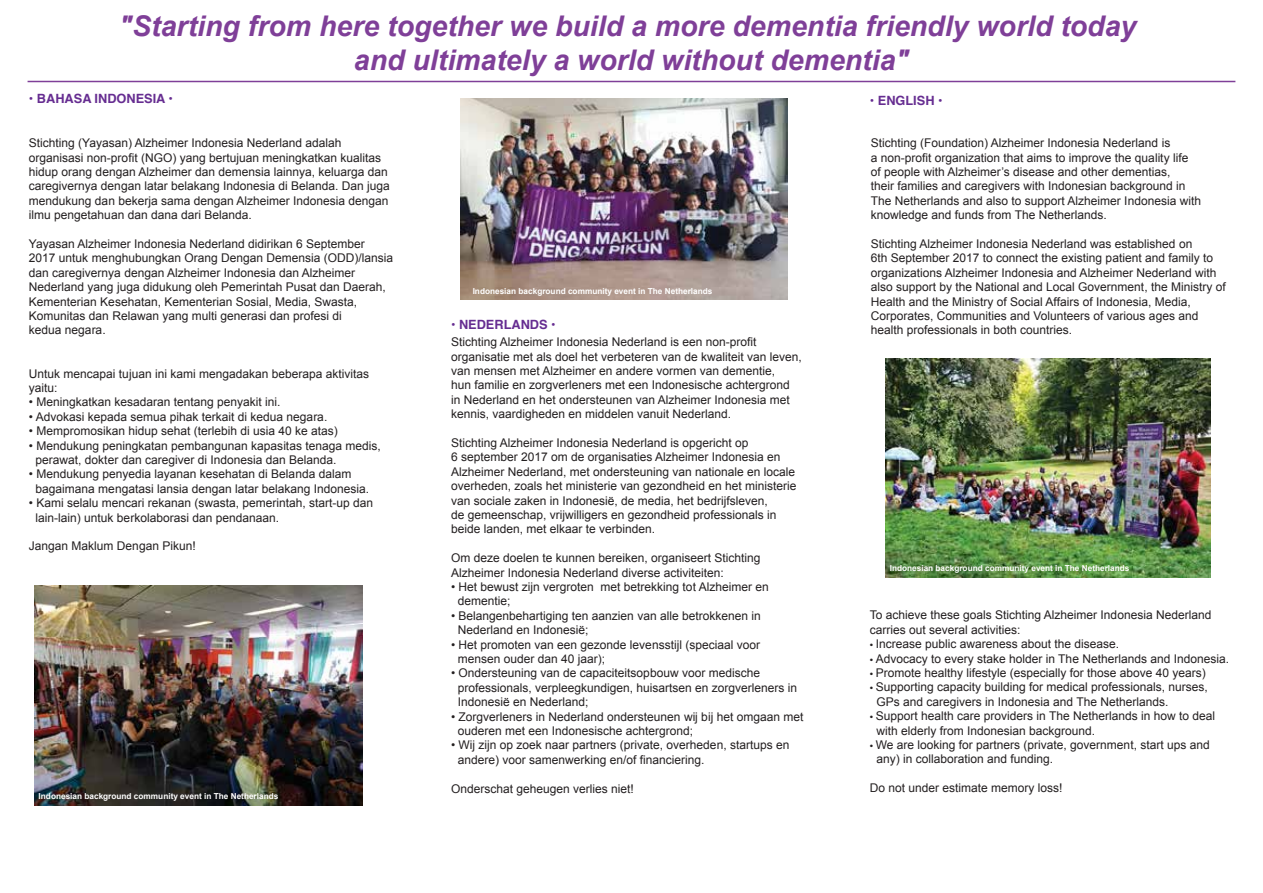
<style>
.page{position:relative;width:1263px;height:893px;background:#fff}
.page>*{position:absolute;margin:0;border:0;box-sizing:border-box;transform-origin:0 0}
.t1{font:italic 700 28.5px/34.2px "Arial";color:#7f3f98;text-align:center}
.t2{font:700 12.75px "Helvetica";color:#662d91}
.t3{font:12px/14.4px "Arial";color:#231f20}
.t4{font:700 8.25px "Arial";color:#fff}
.s1{font-family:"Myriad Pro"}
</style>
<div class="page">
<img style="left:886px;top:359px;width:324px;height:219px">
<img style="left:35px;top:586px;width:328px;height:219px">
<img style="left:460px;top:98px;width:328px;height:202px">
<hr style="left:28px;top:81px;width:1207px;height:1px;background:#7f3f98">
<h1 class="t1" style="left:119px;top:10px;width:1019px">"Starting from here together we build a more dementia friendly world today and ultimately a world without dementia"</h1>
<p class="t2" style="left:29px;top:88px;width:146px">• BAHASA INDONESIA •</p>
<p class="t2" style="left:870px;top:90px;width:74px">• ENGLISH •</p>
<p class="t3" style="left:29px;top:136px;width:362px">Stichting (Yayasan) Alzheimer Indonesia Nederland adalah organisasi non-profit (NGO) yang bertujuan meningkatkan kualitas hidup orang dengan Alzheimer dan demensia lainnya, keluarga dan caregivernya dengan latar belakang Indonesia di Belanda. Dan juga mendukung dan bekerja sama dengan Alzheimer Indonesia dengan ilmu pengetahuan dan dana dari Belanda.</p>
<p class="t3" style="left:29px;top:237px;width:366px">Yayasan Alzheimer Indonesia Nederland didirikan 6 September 2017 untuk menghubungkan Orang Dengan Demensia (ODD)/lansia dan caregivernya dengan Alzheimer Indonesia dan Alzheimer Nederland yang juga didukung oleh Pemerintah Pusat dan Daerah, Kementerian Kesehatan, Kementerian Sosial, Media, Swasta, Komunitas dan Relawan yang multi generasi dan profesi di<br>kedua negara.</p>
<p class="t3" style="left:29px;top:366px;width:342px">Untuk mencapai tujuan ini kami mengadakan beberapa aktivitas yaitu:</p>
<p class="t3" style="left:29px;top:395px;width:253px">• Meningkatkan kesadaran tentang penyakit ini.</p>
<p class="t3" style="left:29px;top:410px;width:300px">• Advokasi kepada semua pihak terkait di kedua negara.</p>
<p class="t3" style="left:29px;top:424px;width:310px">• Mempromosikan hidup sehat (terlebih di usia 40 ke atas)</p>
<p class="t3" style="left:36px;top:438px;width:347px;text-indent:-7px">• Mendukung peningkatan pembangunan kapasitas tenaga medis, perawat, dokter dan caregiver di Indonesia dan Belanda.</p>
<p class="t3" style="left:36px;top:467px;width:335px;text-indent:-7px">• Mendukung penyedia layanan kesehatan di Belanda dalam bagaimana mengatasi lansia dengan latar belakang Indonesia.</p>
<p class="t3" style="left:36px;top:496px;width:339px;text-indent:-7px">• Kami selalu mencari rekanan (swasta, pemerintah, start-up dan lain-lain) untuk berkolaborasi dan pendanaan.</p>
<p class="t3" style="left:29px;top:539px;width:168px">Jangan Maklum Dengan Pikun!</p>
<p class="t4" style="left:39px;top:791px;width:241px">Indonesian background community event in The Netherlands</p>
<p class="t4" style="left:473px;top:286px;width:241px">Indonesian background community event in The Netherlands</p>
<p class="t2" style="left:451px;top:314px;width:106px">• NEDERLANDS •</p>
<p class="t3" style="left:451px;top:335px;width:352px">Stichting Alzheimer Indonesia Nederland is een non-profit organisatie met als doel het verbeteren van de kwaliteit van leven, van mensen met Alzheimer en andere vormen van dementie,<br>hun familie en zorgverleners met een Indonesische achtergrond in Nederland en het ondersteunen van Alzheimer Indonesia met kennis, vaardigheden en middelen vanuit Nederland.</p>
<p class="t3" style="left:451px;top:436px;width:347px">Stichting Alzheimer Indonesia Nederland is opgericht op<br>6 september 2017 om de organisaties Alzheimer Indonesia en Alzheimer Nederland, met ondersteuning van nationale en locale overheden, zoals het ministerie van gezondheid en het ministerie van sociale zaken in Indonesië, de media, het bedrijfsleven,<br>de gemeenschap, vrijwilligers en gezondheid professionals in beide landen, met elkaar te verbinden.</p>
<p class="t3" style="left:451px;top:551px;width:311px">Om deze doelen te kunnen bereiken, organiseert Stichting<br>Alzheimer Indonesia Nederland diverse activiteiten:</p>
<p class="t3" style="left:458px;top:580px;width:313px;text-indent:-7px">• Het bewust zijn vergroten met betrekking tot Alzheimer en dementie;</p>
<p class="t3" style="left:458px;top:609px;width:305px;text-indent:-7px">• Belangenbehartiging ten aanzien van alle betrokkenen in<br>Nederland en Indonesië;</p>
<p class="t3" style="left:458px;top:637px;width:304px;text-indent:-7px">• Het promoten van een gezonde levensstijl (speciaal voor mensen ouder dan 40 jaar);</p>
<p class="t3" style="left:458px;top:666px;width:341px;text-indent:-7px">• Ondersteuning van de capaciteitsopbouw voor medische professionals, verpleegkundigen, huisartsen en zorgverleners in<br>Indonesië en Nederland;</p>
<p class="t3" style="left:458px;top:709px;width:347px;text-indent:-7px">• Zorgverleners in Nederland ondersteunen wij bij het omgaan met ouderen met een Indonesische achtergrond;</p>
<p class="t3" style="left:458px;top:738px;width:333px;text-indent:-7px">• Wij zijn op zoek naar partners (private, overheden, startups en andere) voor samenwerking en/of financiering.</p>
<p class="t3" style="left:451px;top:781px;width:184px">Onderschat geheugen verlies niet!</p>
<p class="t3" style="left:871px;top:136px;width:332px">Stichting (Foundation) Alzheimer Indonesia Nederland is<br>a non-profit organization that aims to improve the quality life of people with Alzheimer’s disease and other dementias,<br>their families and caregivers with Indonesian background in The Netherlands and also to support Alzheimer Indonesia with knowledge and funds from The Netherlands.</p>
<p class="t3" style="left:871px;top:237px;width:356px">Stichting Alzheimer Indonesia Nederland was established on<br>6th September 2017 to connect the existing patient and family to organizations Alzheimer Indonesia and Alzheimer Nederland with also support by the National and Local Government, the Ministry of Health and the Ministry of Social Affairs of Indonesia, Media, Corporates, Communities and Volunteers of various ages and health professionals in both countries.</p>
<p class="t4" style="left:890px;top:563px;width:241px">Indonesian background community event in The Netherlands</p>
<p class="t3" style="left:870px;top:608px;width:343px">To achieve these goals Stichting Alzheimer Indonesia Nederland carries out several activities:</p>
<p class="t3" style="left:870px;top:637px;width:251px"><span class="s1">•</span> Increase public awareness about the disease.</p>
<p class="t3" style="left:870px;top:651px;width:361px"><span class="s1">•</span> Advocacy to every stake holder in The Netherlands and Indonesia.</p>
<p class="t3" style="left:870px;top:666px;width:338px"><span class="s1">•</span> Promote healthy lifestyle (especially for those above 40 years)</p>
<p class="t3" style="left:876px;top:680px;width:333px;text-indent:-7px"><span class="s1">•</span> Supporting capacity building for medical professionals, nurses,<br>GPs and caregivers in Indonesia and The Netherlands.</p>
<p class="t3" style="left:876px;top:709px;width:340px;text-indent:-7px"><span class="s1">•</span> Support health care providers in The Netherlands in how to deal with elderly from Indonesian background.</p>
<p class="t3" style="left:876px;top:738px;width:335px;text-indent:-7px"><span class="s1">•</span> We are looking for partners (private, government, start ups and any) in collaboration and funding.</p>
<p class="t3" style="left:870px;top:781px;width:194px">Do not under estimate memory loss!</p>
</div>
